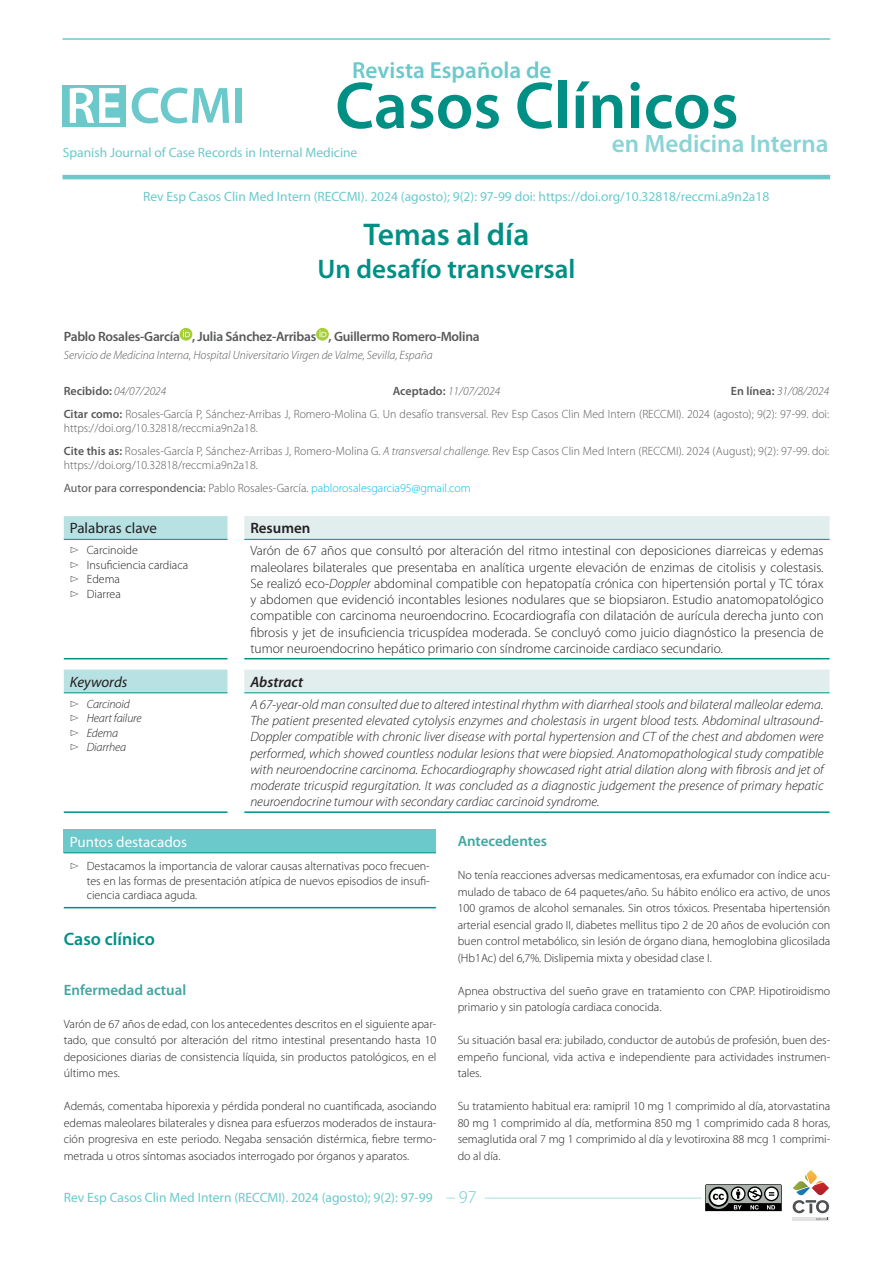
<style>
.page{position:relative;width:893px;height:1263px;background:#fff}
.page>*{position:absolute;margin:0;border:0;box-sizing:border-box;transform-origin:0 0}
.t1{font:600 66.75px "Myriad Pro";color:#008f85}
.Titulo_capitulo{font:600 31.5px "Myriad Pro";color:#008f85}
.Titulo_capitulo-2{font:600 27px "Myriad Pro";color:#008f85}
.t2{font:600 25.2px "Myriad Pro";color:#8bd3d4}
.t3{font:600 23.25px "Myriad Pro";color:#6bc9cb}
._02_Primer_Orden{font:600 18px "Myriad Pro";color:#008f85}
.t4{font:300 18px "Myriad Pro";color:#6bc9cb}
._02_Segundo_Orden{font:600 15px "Myriad Pro";color:#40a6a2}
.t5{font:15px "Myriad Pro";color:#fff}
.PalabrasClaveTitulo{font:15px "Myriad Pro";color:#231f20}
.KeywordsTitulo{font:italic 15px "Myriad Pro";color:#231f20}
.t6{font:italic 600 15px "Myriad Pro";color:#231f20}
.t7{font:600 15px "Myriad Pro";color:#231f20}
.Texto_abstract{font:italic 300 13.5px/16.2px "Myriad Pro";color:#231f20;text-align:justify}
.Texto_resumen{font:300 13.5px/16.2px "Myriad Pro";color:#231f20;text-align:justify}
.CabeceraDOI{font:13.5px "Myriad Pro";color:#6bc9cb}
.Nombre_autores{font:600 13.5px "Myriad Pro";letter-spacing:-.02em;color:#57585a}
._01_Texto_comun{font:300 12px/16.5px "Myriad Pro";color:#231f20;text-align:justify}
.CitarComo{font:300 12px/14.4px "Myriad Pro";color:#57585a}
.CargoAutores{font:italic 300 12px "Myriad Pro";color:#57585a}
.CitarComo-2{font:300 12px "Myriad Pro";color:#00baf1}
.Recibido_Aceptado{font:italic 300 12px "Myriad Pro";color:#57585a}
.t8{font:italic 300 12px "Myriad Pro";letter-spacing:-.01em;color:#231f20}
.s1{font-weight:600;font-style:normal}
.s2{font-weight:600}
.s3{font-style:italic}
.s4{font-weight:400;color:#57585a}
.s5{color:#57585a}
</style>
<div class="page">
<div style="left:63px;top:85px;width:63px;height:41px;background:#6bc9cb"></div>
<svg style="left:70px;top:88px;width:50px;height:35px"></svg>
<svg style="left:132px;top:88px;width:97px;height:35px"></svg>
<div style="left:236px;top:88px;width:6px;height:35px;background:#6bc9cb"></div>
<hr style="left:63px;top:38px;width:767px;height:2px;background:#6bc9cb">
<hr style="left:63px;top:175px;width:767px;height:4px;background:#6bc9cb">
<hr style="left:793px;top:1217px;width:36px;height:4px;background:#e1e2e1">
<svg style="left:793px;top:1170px;width:36px;height:50px"></svg>
<hr style="left:485px;top:1198px;width:216px;height:1px;background:#a8dcdd">
<svg style="left:705px;top:1184px;width:77px;height:27px;background:#747674"></svg>
<div style="left:180px;top:328px;width:12px;height:13px;background:#a6ce39;border-radius:50%"></div>
<svg style="left:183px;top:330px;width:7px;height:7px"></svg>
<svg style="left:316px;top:328px;width:13px;height:13px"></svg>
<svg style="left:319px;top:330px;width:7px;height:7px"></svg>
<div style="left:64px;top:830px;width:372px;height:23px;background:#6bc9cb"></div>
<hr style="left:64px;top:852px;width:372px;height:1px;background:#008f85">
<hr style="left:64px;top:907px;width:372px;height:1px;background:#008f85">
<svg style="left:64px;top:516px;width:163px;height:176px"></svg>
<svg style="left:244px;top:516px;width:586px;height:176px"></svg>
<hr style="left:244px;top:811px;width:586px;height:2px;background:#008f85">
<hr style="left:64px;top:658px;width:163px;height:1px;background:#008f85">
<hr style="left:244px;top:658px;width:586px;height:1px;background:#008f85">
<hr style="left:64px;top:811px;width:163px;height:2px;background:#008f85">
<hr style="left:64px;top:539px;width:163px;height:1px;background:#008f85">
<hr style="left:244px;top:539px;width:586px;height:1px;background:#008f85">
<hr style="left:64px;top:692px;width:163px;height:1px;background:#008f85">
<hr style="left:244px;top:692px;width:586px;height:1px;background:#008f85">
<h3 class="t3" style="left:352px;top:56px;width:201px">Revista Española de</h3>
<h1 class="t1" style="left:335px;top:63px;width:405px">Casos Clínicos</h1>
<p class="CabeceraDOI" style="left:63px;top:144px;width:296px">Spanish Journal of Case Records in Internal Medicine</p>
<h3 class="t2" style="left:612px;top:127px;width:218px">en Medicina Interna</h3>
<p class="CabeceraDOI" style="left:143px;top:189px;width:628px">Rev Esp Casos Clin Med Intern (RECCMI). 2024 (agosto); 9(2): 97-99 doi: https://doi.org/10.32818/reccmi.a9n2a18</p>
<p class="Titulo_capitulo" style="left:364px;top:215px;width:167px">Temas al día</p>
<p class="Titulo_capitulo-2" style="left:317px;top:251px;width:260px">Un desafío transversal</p>
<p class="Nombre_autores" style="left:64px;top:327px;width:417px">Pablo Rosales-García , Julia Sánchez-Arribas , Guillermo Romero-Molina</p>
<p class="CargoAutores" style="left:64px;top:349px;width:370px">Servicio de Medicina Interna, Hospital Universitario Virgen de Valme, Sevilla, España</p>
<p class="Recibido_Aceptado" style="left:64px;top:384px;width:104px"><span class="s1">Recibido:</span> 04/07/2024</p>
<p class="Recibido_Aceptado" style="left:393px;top:384px;width:109px"><span class="s1">Aceptado:</span> 11/07/2024</p>
<p class="Recibido_Aceptado" style="left:731px;top:384px;width:100px"><span class="s1">En línea:</span> 31/08/2024</p>
<p class="CitarComo" style="left:64px;top:407px;width:767px"><span class="s2">Citar como:</span> Rosales-García P, Sánchez-Arribas J, Romero-Molina G. Un desafío transversal. Rev Esp Casos Clin Med Intern (RECCMI). 2024 (agosto); 9(2): 97-99. doi: https://doi.org/10.32818/reccmi.a9n2a18.</p>
<p class="CitarComo" style="left:64px;top:444px;width:767px"><span class="s2">Cite this as:</span> Rosales-García P, Sánchez-Arribas J, Romero-Molina G. <span class="s3">A transversal challenge.</span> Rev Esp Casos Clin Med Intern (RECCMI). 2024 (August); 9(2): 97-99. doi: https://doi.org/10.32818/reccmi.a9n2a18.</p>
<p class="CitarComo-2" style="left:64px;top:482px;width:408px"><span class="s4">Autor para correspondencia:</span> <span class="s5">Pablo Rosales-García.</span> pablorosalesgarcia95@gmail.com</p>
<p class="PalabrasClaveTitulo" style="left:70px;top:519px;width:89px">Palabras clave</p>
<p class="t7" style="left:250px;top:519px;width:62px">Resumen</p>
<p class="_01_Texto_comun" style="left:70px;top:542px;width:70px">▻ Carcinoide</p>
<p class="_01_Texto_comun" style="left:70px;top:557px;width:120px">▻ Insuficiencia cardiaca</p>
<p class="_01_Texto_comun" style="left:70px;top:571px;width:52px">▻ Edema</p>
<p class="_01_Texto_comun" style="left:70px;top:585px;width:53px">▻ Diarrea</p>
<p class="Texto_resumen" style="left:250px;top:543px;width:575px">Varón de 67 años que consultó por alteración del ritmo intestinal con deposiciones diarreicas y edemas maleolares bilaterales que presentaba en analítica urgente elevación de enzimas de citolisis y colestasis.<br>Se realizó eco-<span class="s3">Doppler</span> abdominal compatible con hepatopatía crónica con hipertensión portal y TC tórax y abdomen que evidenció incontables lesiones nodulares que se biopsiaron. Estudio anatomopatológico compatible con carcinoma neuroendocrino. Ecocardiografía con dilatación de aurícula derecha junto con fibrosis y jet de insuficiencia tricuspídea moderada. Se concluyó como juicio diagnóstico la presencia de tumor neuroendocrino hepático primario con síndrome carcinoide cardiaco secundario.</p>
<p class="KeywordsTitulo" style="left:70px;top:672px;width:59px">Keywords</p>
<p class="t6" style="left:250px;top:672px;width:54px">Abstract</p>
<p class="t8" style="left:70px;top:697px;width:61px">▻ Carcinoid</p>
<p class="t8" style="left:70px;top:712px;width:73px">▻ Heart failure</p>
<p class="t8" style="left:70px;top:726px;width:50px">▻ Edema</p>
<p class="t8" style="left:70px;top:741px;width:58px">▻ Diarrhea</p>
<p class="Texto_abstract" style="left:250px;top:697px;width:575px">A 67-year-old man consulted due to altered intestinal rhythm with diarrheal stools and bilateral malleolar edema.<br>The patient presented elevated cytolysis enzymes and cholestasis in urgent blood tests. Abdominal ultrasound-Doppler compatible with chronic liver disease with portal hypertension and CT of the chest and abdomen were performed, which showed countless nodular lesions that were biopsied. Anatomopathological study compatible with neuroendocrine carcinoma. Echocardiography showcased right atrial dilation along with fibrosis and jet of moderate tricuspid regurgitation. It was concluded as a diagnostic judgement the presence of primary hepatic neuroendocrine tumour with secondary cardiac carcinoid syndrome.</p>
<p class="t5" style="left:70px;top:832px;width:119px">Puntos destacados</p>
<p class="_01_Texto_comun" style="left:87px;top:859px;width:345px;line-height:14.4px;text-indent:-17px">▻ Destacamos la importancia de valorar causas alternativas poco frecuen&shy;tes en las formas de presentación atípica de nuevos episodios de insufi&shy;ciencia cardiaca aguda.</p>
<p class="_02_Primer_Orden" style="left:64px;top:928px;width:93px">Caso clínico</p>
<p class="_02_Segundo_Orden" style="left:64px;top:980px;width:124px">Enfermedad actual</p>
<p class="_01_Texto_comun" style="left:64px;top:1015px;width:374px">Varón de 67 años de edad, con los antecedentes descritos en el siguiente apar&shy;tado, que consultó por alteración del ritmo intestinal presentando hasta 10 deposiciones diarias de consistencia líquida, sin productos patológicos, en el último mes.</p>
<p class="_01_Texto_comun" style="left:64px;top:1098px;width:374px">Además, comentaba hiporexia y pérdida ponderal no cuantificada, asociando edemas maleolares bilaterales y disnea para esfuerzos moderados de instaura&shy;ción progresiva en este periodo. Negaba sensación distérmica, fiebre termo&shy;metrada u otros síntomas asociados interrogado por órganos y aparatos.</p>
<p class="_02_Segundo_Orden" style="left:458px;top:831px;width:91px">Antecedentes</p>
<p class="_01_Texto_comun" style="left:458px;top:867px;width:374px">No tenía reacciones adversas medicamentosas, era exfumador con índice acu&shy;mulado de tabaco de 64 paquetes/año. Su hábito enólico era activo, de unos 100 gramos de alcohol semanales. Sin otros tóxicos. Presentaba hipertensión arterial esencial grado II, diabetes mellitus tipo 2 de 20 años de evolución con buen control metabólico, sin lesión de órgano diana, hemoglobina glicosilada (Hb1Ac) del 6,7%. Dislipemia mixta y obesidad clase I.</p>
<p class="_01_Texto_comun" style="left:458px;top:982px;width:374px">Apnea obstructiva del sueño grave en tratamiento con CPAP. Hipotiroidismo primario y sin patología cardiaca conocida.</p>
<p class="_01_Texto_comun" style="left:458px;top:1032px;width:374px">Su situación basal era: jubilado, conductor de autobús de profesión, buen des&shy;empeño funcional, vida activa e independiente para actividades instrumen&shy;tales.</p>
<p class="_01_Texto_comun" style="left:458px;top:1098px;width:374px">Su tratamiento habitual era: ramipril 10 mg 1 comprimido al día, atorvastatina 80 mg 1 comprimido al día, metformina 850 mg 1 comprimido cada 8 horas, semaglutida oral 7 mg 1 comprimido al día y levotiroxina 88 mcg 1 comprimi&shy;do al día.</p>
<p class="CabeceraDOI" style="left:64px;top:1189px;width:370px">Rev Esp Casos Clin Med Intern (RECCMI). 2024 (agosto); 9(2): 97-99</p>
<h3 class="t4" style="left:459px;top:1187px;width:19px">97</h3>
</div>
